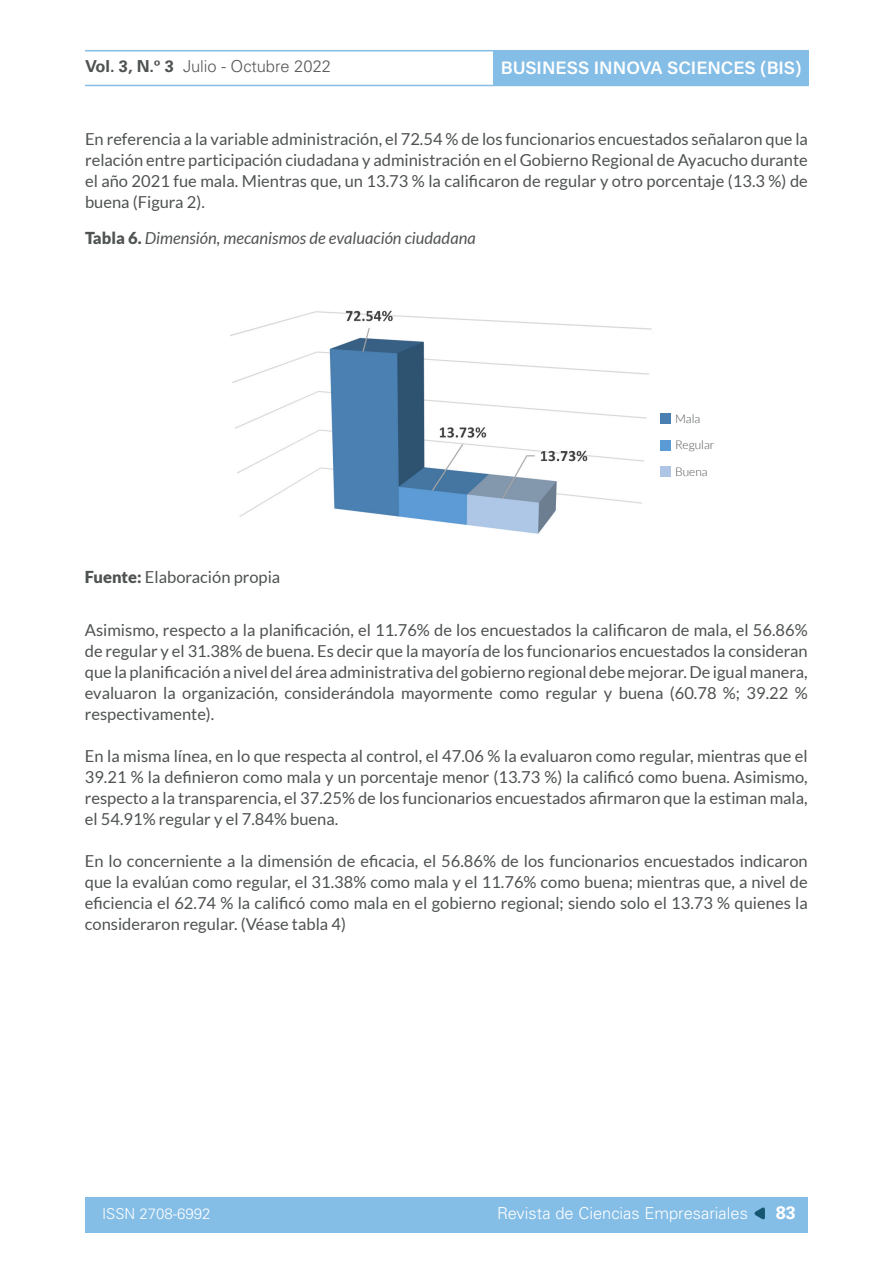
<style>
.page{position:relative;width:893px;height:1263px;background:#fff}
.page>*{position:absolute;margin:0;border:0;box-sizing:border-box;transform-origin:0 0}
.t1{font:18px "Acumin Variable Concept";color:#fff}
.t2{font:700 18px "Univers LT Std";color:#fff}
.CUERPO_SUBT{font:16.5px/21px "Lato";color:#4f5252;text-align:justify}
.SUBTITULOS{font:italic 16.5px "Lato";color:#515454}
.t3{font:300 16.5px "Univers LT Std";color:#fff}
.t4{font:300 16.5px "Univers LT Std";color:#57585a}
.t5{font:300 15px "Univers LT Std";color:#fff}
.CUERPO_SUBT-2{font:300 12px "Lato";color:#4f5252}
.s1{font-weight:700;color:#4f5252}
.s2{font-weight:900;font-style:normal}
.s3{font-weight:900}
</style>
<div class="page">
<div style="left:85px;top:1197px;width:723px;height:36px;background:#84bde6"></div>
<hr style="left:85px;top:50px;width:723px;height:1px;background:#84bde6">
<hr style="left:85px;top:85px;width:723px;height:1px;background:#84bde6">
<div style="left:493px;top:51px;width:315px;height:35px;background:#84bde6"></div>
<svg style="left:754px;top:1207px;width:11px;height:13px"></svg>
<img style="left:230px;top:310px;width:422px;height:224px">
<div style="left:660px;top:413px;width:11px;height:11px;background:#4a7fb1"></div>
<div style="left:660px;top:440px;width:11px;height:10px;background:#5a9bd5"></div>
<div style="left:660px;top:466px;width:11px;height:11px;background:#aec5e5"></div>
<p class="t4" style="left:85px;top:56px;width:247px"><span class="s1">Vol. 3, N.º 3</span> Julio - Octubre 2022</p>
<p class="t1" style="left:501px;top:55px;width:302px">BUSINESS INNOVA SCIENCES (BIS)</p>
<p class="CUERPO_SUBT" style="left:85px;top:129px;width:724px">En referencia a la variable administración, el 72.54 % de los funcionarios encuestados señalaron que la relación entre participación ciudadana y administración en el Gobierno Regional de Ayacucho durante el año 2021 fue mala. Mientras que, un 13.73 % la calificaron de regular y otro porcentaje (13.3 %) de buena (Figura 2).</p>
<p class="SUBTITULOS" style="left:85px;top:229px;width:392px"><span class="s2">Tabla 6.</span> Dimensión, mecanismos de evaluación ciudadana</p>
<p class="CUERPO_SUBT" style="left:85px;top:566px;width:197px"><span class="s3">Fuente:</span> Elaboración propia</p>
<p class="CUERPO_SUBT-2" style="left:675px;top:412px;width:27px">Mala</p>
<p class="CUERPO_SUBT-2" style="left:675px;top:439px;width:41px">Regular</p>
<p class="CUERPO_SUBT-2" style="left:675px;top:465px;width:34px">Buena</p>
<p class="CUERPO_SUBT" style="left:85px;top:619px;width:724px">Asimismo, respecto a la planificación, el 11.76% de los encuestados la calificaron de mala, el 56.86% de regular y el 31.38% de buena. Es decir que la mayoría de los funcionarios encuestados la consideran que la planificación a nivel del área administrativa del gobierno regional debe mejorar. De igual manera, evaluaron la organización, considerándola mayormente como regular y buena (60.78 %; 39.22 % respectivamente).</p>
<p class="CUERPO_SUBT" style="left:85px;top:745px;width:724px">En la misma línea, en lo que respecta al control, el 47.06 % la evaluaron como regular, mientras que el 39.21 % la definieron como mala y un porcentaje menor (13.73 %) la calificó como buena. Asimismo, respecto a la transparencia, el 37.25% de los funcionarios encuestados afirmaron que la estiman mala, el 54.91% regular y el 7.84% buena.</p>
<p class="CUERPO_SUBT" style="left:85px;top:850px;width:724px">En lo concerniente a la dimensión de eficacia, el 56.86% de los funcionarios encuestados indicaron que la evalúan como regular, el 31.38% como mala y el 11.76% como buena; mientras que, a nivel de eficiencia el 62.74 % la calificó como mala en el gobierno regional; siendo solo el 13.73 % quienes la consideraron regular. (Véase tabla 4)</p>
<p class="t5" style="left:102px;top:1204px;width:110px">ISSN 2708-6992</p>
<p class="t2" style="left:776px;top:1202px;width:22px">83</p>
<p class="t3" style="left:497px;top:1203px;width:252px">Revista de Ciencias Empresariales</p>
</div>
